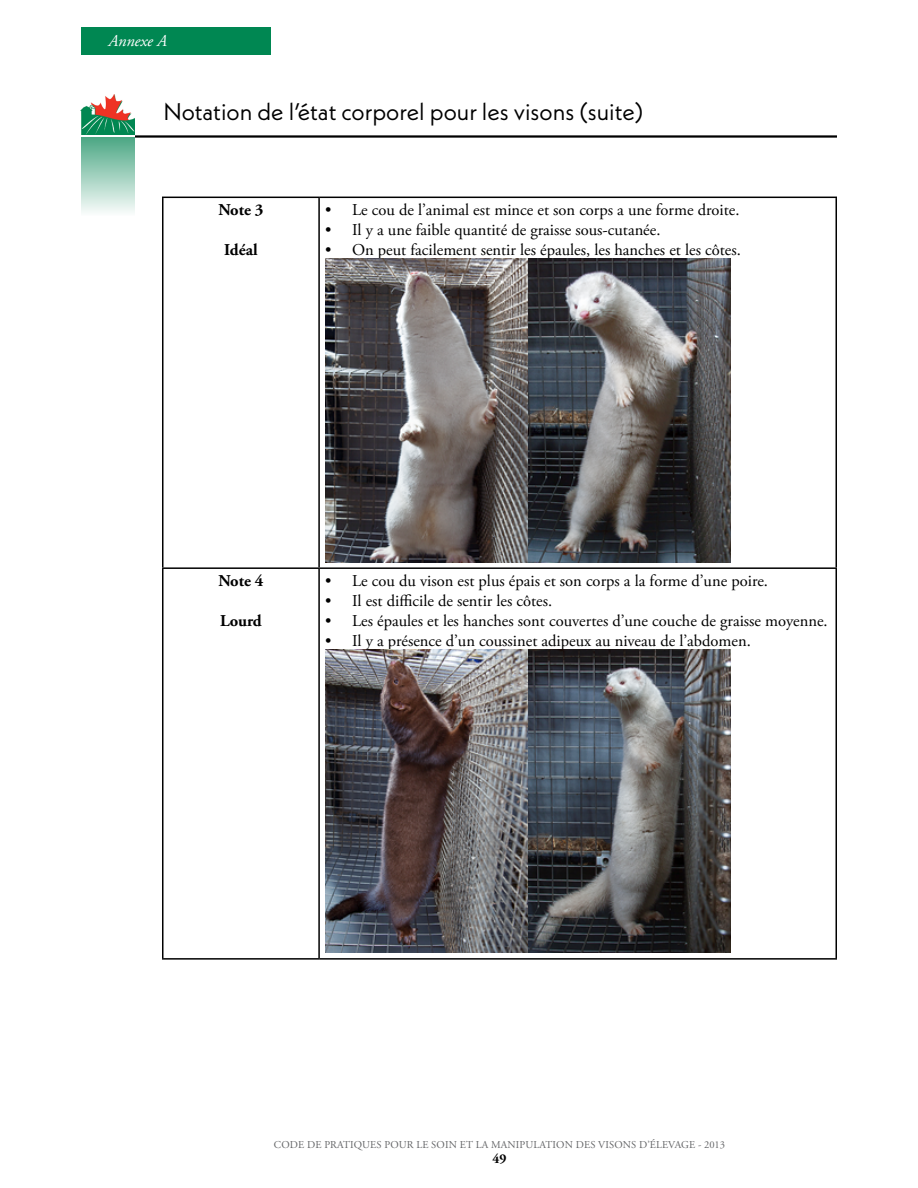
<style>
.page{position:relative;width:918px;height:1188px;background:#fff}
.page>*{position:absolute;margin:0;border:0;box-sizing:border-box;transform-origin:0 0}
.t1{font:24px "Neue Kabel";color:#000}
.t2{font:16.5px "Adobe Garamond Pro";color:#000}
.t3{font:700 16.5px "Adobe Garamond Pro";color:#000}
.t4{font:italic 16.5px "Adobe Garamond Pro";color:#fff}
.t5{font:700 13.5px "Adobe Garamond Pro";color:#000}
.t6{font:10.5px "Adobe Garamond Pro";letter-spacing:.015em;color:#636466}
</style>
<div class="page">
<hr style="left:135px;top:135px;width:702px;height:3px;background:#000">
<div style="left:81px;top:138px;width:54px;height:78px;background:linear-gradient(to bottom,#4da885,#f9fcfb)"></div>
<img style="left:80px;top:95px;width:55px;height:40px">
<hr style="left:162px;top:197px;width:157px;height:1px;background:#000">
<hr style="left:162px;top:198px;width:2px;height:369px;background:#000">
<hr style="left:319px;top:197px;width:518px;height:1px;background:#000">
<hr style="left:318px;top:198px;width:2px;height:369px;background:#000">
<hr style="left:836px;top:198px;width:1px;height:369px;background:#000">
<hr style="left:162px;top:567px;width:157px;height:2px;background:#000">
<hr style="left:162px;top:569px;width:2px;height:389px;background:#000">
<hr style="left:319px;top:567px;width:518px;height:2px;background:#000">
<hr style="left:318px;top:569px;width:2px;height:389px;background:#000">
<hr style="left:836px;top:569px;width:1px;height:389px;background:#000">
<hr style="left:162px;top:958px;width:157px;height:2px;background:#000">
<hr style="left:319px;top:958px;width:518px;height:2px;background:#000">
<img style="left:326px;top:259px;width:405px;height:303px">
<img style="left:326px;top:649px;width:405px;height:304px">
<div style="left:81px;top:27px;width:190px;height:28px;background:#008752"></div>
<p class="t4" style="left:109px;top:31px;width:60px">Annexe A</p>
<h1 class="t1" style="left:163px;top:97px;width:481px">Notation de l’état corporel pour les visons (suite)</h1>
<p class="t3" style="left:218px;top:200px;width:47px">Note 3</p>
<p class="t3" style="left:224px;top:240px;width:35px">Idéal</p>
<p class="t2" style="left:325px;top:200px;width:416px">• Le cou de l’animal est mince et son corps a une forme droite.</p>
<p class="t2" style="left:325px;top:220px;width:337px">• Il y a une faible quantité de graisse sous-cutanée.</p>
<p class="t2" style="left:325px;top:240px;width:417px">• On peut facilement sentir les épaules, les hanches et les côtes.</p>
<p class="t3" style="left:218px;top:571px;width:47px">Note 4</p>
<p class="t3" style="left:220px;top:611px;width:43px">Lourd</p>
<p class="t2" style="left:325px;top:571px;width:444px">• Le cou du vison est plus épais et son corps a la forme d’une poire.</p>
<p class="t2" style="left:325px;top:591px;width:229px">• Il est difficile de sentir les côtes.</p>
<p class="t2" style="left:325px;top:611px;width:504px">• Les épaules et les hanches sont couvertes d’une couche de graisse moyenne.</p>
<p class="t2" style="left:325px;top:630px;width:427px">• Il y a présence d’un coussinet adipeux au niveau de l’abdomen.</p>
<p class="t6" style="left:274px;top:1139px;width:453px">CODE DE PRATIQUES POUR LE SOIN ET LA MANIPULATION DES VISONS D’ÉLEVAGE - 2013</p>
<p class="t5" style="left:492px;top:1151px;width:16px">49</p>
</div>
